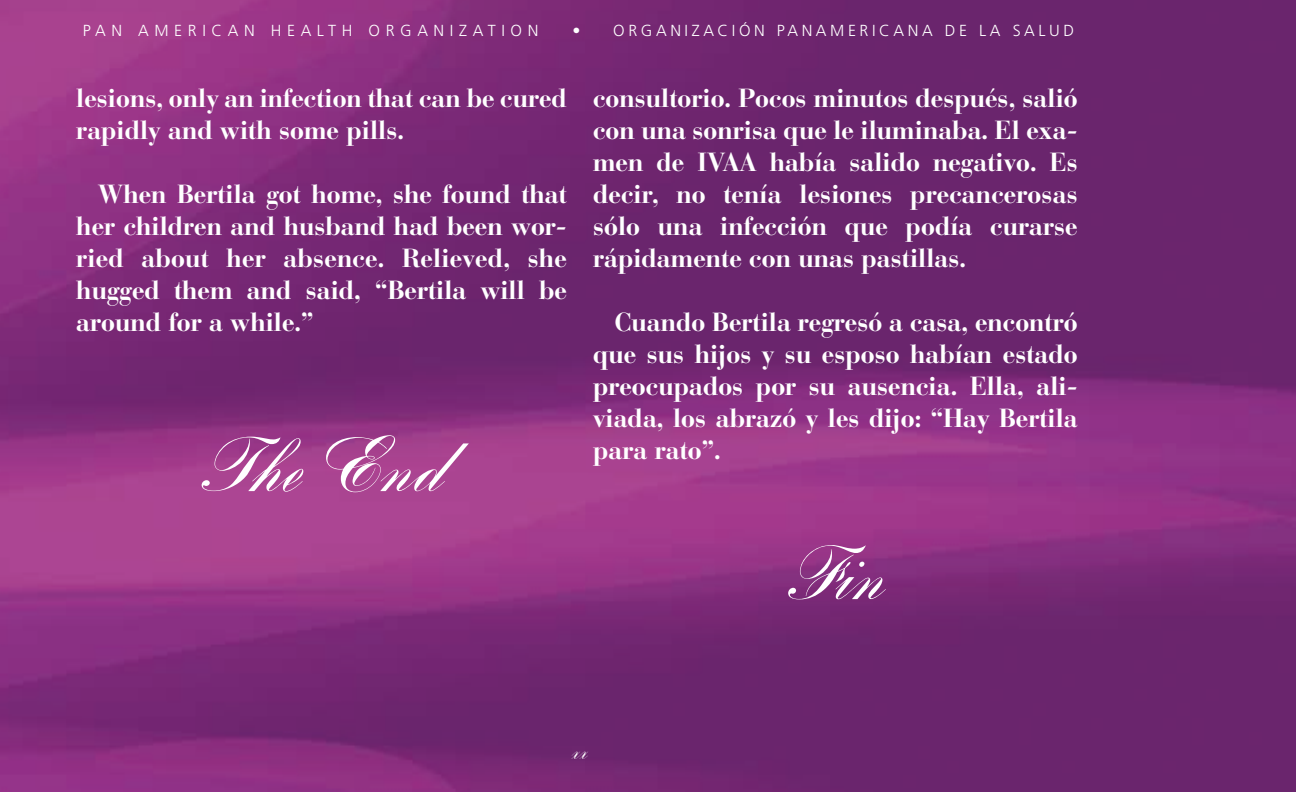
<style>
.page{position:relative;width:1296px;height:792px;background:#fff}
.page>*{position:absolute;margin:0;border:0;box-sizing:border-box;transform-origin:0 0}
.t1{font:82px "Bank Scr D";color:#fff}
.t2{font:28px "Bank Scr D";color:#fff}
.t3{font:700 26px/32px "Bauer Bodoni";letter-spacing:-.02em;color:#fff;text-align:justify}
.t4{font:300 16px "Frutiger";letter-spacing:.225em;color:#fff}
.t5{font:300 16px "Frutiger";letter-spacing:.35em;color:#fff}
</style>
<div class="page">
<img style="left:0;top:0;width:1296px;height:792px">
<p class="t5" style="left:83px;top:24px;width:457px">PAN AMERICAN HEALTH ORGANIZATION</p>
<p class="t4" style="left:572px;top:24px;width:503px">• ORGANIZACIÓN PANAMERICANA DE LA SALUD</p>
<p class="t3" style="left:76px;top:85px;width:493px">lesions, only an infection that can be cured rapidly and with some pills.</p>
<p class="t3" style="left:76px;top:181px;width:493px;text-indent:22px">When Bertila got home, she found that her children and husband had been wor&shy;ried about her absence. Relieved, she hugged them and said, “Bertila will be around for a while.”</p>
<h1 class="t1" style="left:199px;top:415px;width:247px">The End</h1>
<p class="t3" style="left:593px;top:85px;width:487px">consultorio. Pocos minutos después, salió con una sonrisa que le iluminaba. El exa&shy;men de IVAA había salido negativo. Es decir, no tenía lesiones precancerosas sólo una infección que podía curarse rápidamente con unas pastillas.</p>
<p class="t3" style="left:593px;top:309px;width:487px;text-indent:22px">Cuando Bertila regresó a casa, encontró que sus hijos y su esposo habían estado preocupados por su ausencia. Ella, ali&shy;viada, los abrazó y les dijo: “Hay Bertila para rato”.</p>
<h1 class="t1" style="left:785px;top:523px;width:102px">Fin</h1>
<p class="t2" style="left:572px;top:733px;width:17px">xx</p>
</div>
